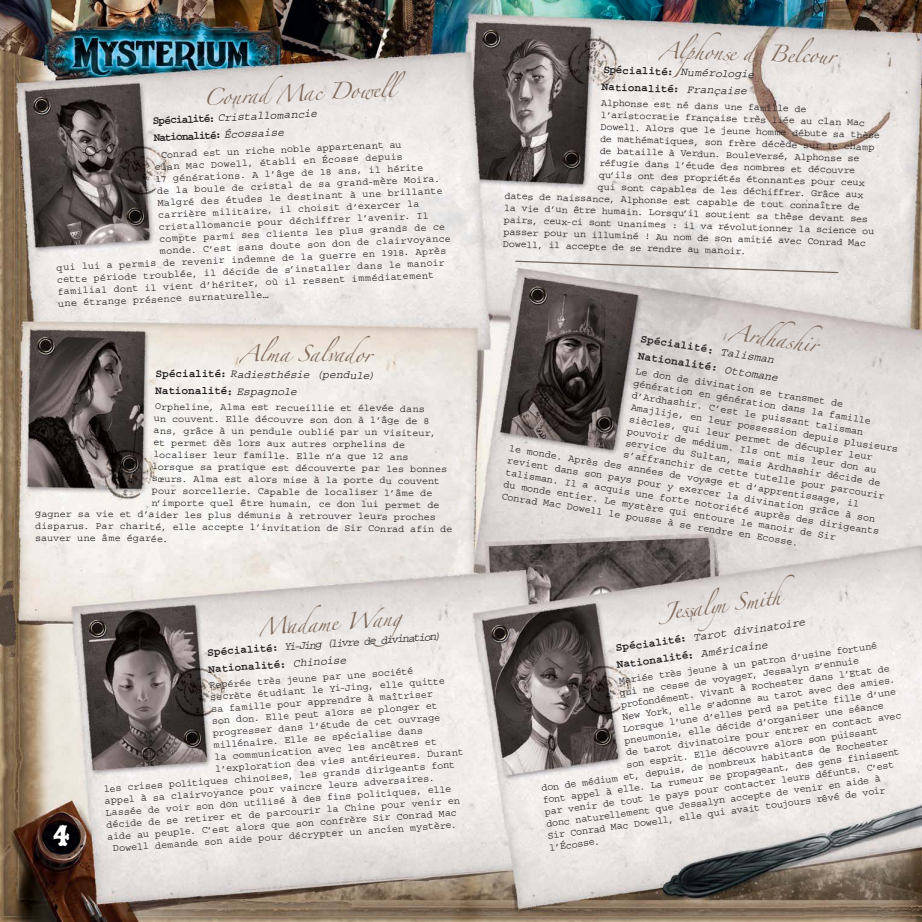
<style>
.page{position:relative;width:922px;height:922px;background:#fff}
.page>*{position:absolute;margin:0;border:0;box-sizing:border-box;transform-origin:0 0}
.t1{font:32.5px "Zebrawood Fill";color:#fff}
.t2{font:15px "Zapfino";letter-spacing:-.02em;color:#7e6858}
.t3{font:italic 11.25px/16.4px "Courier Std";letter-spacing:-.005em;color:#231f20}
.t4{font:700 11.25px/17px "Courier Std";color:#231f20}
.t5{font:10px "Courier Std";color:#231f20}
.s1{font-weight:700;font-style:normal}
.s2{font-weight:400;font-style:italic}
</style>
<div class="page">
<img style="left:0;top:0;width:921px;height:921px">
<svg style="left:514px;top:260px;width:325px;height:14px;background:#d9d3d0"></svg>
<h2 class="t2" style="left:203px;top:90px;width:193px;rotate:-2deg">Conrad Mac Dowell</h2>
<p class="t3" style="left:152px;top:114px;width:166px;rotate:-3deg"><span class="s1">Spécialité:</span> Cristallomancie<br><span class="s1">Nationalité:</span> Écossaise</p>
<p class="t5" style="left:161px;top:152px;width:242px;rotate:-3deg">Conrad est un riche noble appartenant au</p>
<p class="t5" style="left:155px;top:164px;width:250px;rotate:-3deg">clan Mac Dowell, établi en Écosse depuis</p>
<p class="t5" style="left:155px;top:176px;width:269px;rotate:-3deg">17 générations. A l’âge de 18 ans, il hérite</p>
<p class="t5" style="left:157px;top:189px;width:284px;rotate:-3deg">de la boule de cristal de sa grand-mère Moira.</p>
<p class="t5" style="left:157px;top:201px;width:286px;rotate:-3deg">Malgré des études le destinant à une brillante</p>
<p class="t5" style="left:158px;top:212px;width:263px;rotate:-3deg">carrière militaire, il choisit d’exercer la</p>
<p class="t5" style="left:158px;top:224px;width:271px;rotate:-3deg">cristallomancie pour déchiffrer l’avenir. Il</p>
<p class="t5" style="left:159px;top:236px;width:287px;rotate:-3deg">compte parmi ses clients les plus grands de ce</p>
<p class="t5" style="left:159px;top:248px;width:293px;rotate:-3deg">monde. C’est sans doute son don de clairvoyance</p>
<p class="t5" style="left:56px;top:265px;width:391px;rotate:-3deg">qui lui a permis de revenir indemne de la guerre en 1918. Après</p>
<p class="t5" style="left:57px;top:277px;width:389px;rotate:-3deg">cette période troublée, il décide de s’installer dans le manoir</p>
<p class="t5" style="left:57px;top:289px;width:378px;rotate:-3deg">familial dont il vient d’hériter, où il ressent immédiatement</p>
<p class="t5" style="left:58px;top:301px;width:212px;rotate:-3deg">une étrange présence surnaturelle…</p>
<h2 class="t2" style="left:240px;top:347px;width:133px">Alma Salvador</h2>
<p class="t3" style="left:155px;top:367px;width:222px"><span class="s1">Spécialité:</span> Radiesthésie (pendule)<br><span class="s1">Nationalité:</span> Espagnole</p>
<p class="t5" style="left:155px;top:404px;width:271px">Orpheline, Alma est recueillie et élevée dans</p>
<p class="t5" style="left:154px;top:416px;width:277px">un couvent. Elle découvre son don à l’âge de 8</p>
<p class="t5" style="left:154px;top:428px;width:284px">ans, grâce à un pendule oublié par un visiteur,</p>
<p class="t5" style="left:153px;top:440px;width:253px">et permet dès lors aux autres orphelins de</p>
<p class="t5" style="left:153px;top:452px;width:257px">localiser leur famille. Elle n’a que 12 ans</p>
<p class="t5" style="left:152px;top:464px;width:296px">lorsque sa pratique est découverte par les bonnes</p>
<p class="t5" style="left:152px;top:476px;width:289px">sœurs. Alma est alors mise à la porte du couvent</p>
<p class="t5" style="left:152px;top:488px;width:282px">pour sorcellerie. Capable de localiser l’âme de</p>
<p class="t5" style="left:152px;top:500px;width:289px">n’importe quel être humain, ce don lui permet de</p>
<p class="t5" style="left:35px;top:511px;width:402px">gagner sa vie et d’aider les plus démunis à retrouver leurs proches</p>
<p class="t5" style="left:35px;top:523px;width:418px">disparus. Par charité, elle accepte l’invitation de Sir Conrad afin de</p>
<p class="t5" style="left:35px;top:534px;width:135px">sauver une âme égarée.</p>
<h1 class="t1" style="left:52px;top:823px;width:20px">4</h1>
<h2 class="t2" style="left:258px;top:621px;width:144px;rotate:-4deg">Madame Wang</h2>
<p class="t3" style="left:206px;top:644px;width:236px;line-height:17px;rotate:-4deg"><span class="s1">Spécialité:</span> Yi-Jing (livre de divination)<br><span class="s1">Nationalité:</span> Chinoise</p>
<p class="t5" style="left:209px;top:681px;width:206px;rotate:-4deg">Repérée très jeune par une société</p>
<p class="t5" style="left:210px;top:693px;width:237px;rotate:-4deg">secrète étudiant le Yi-Jing, elle quitte</p>
<p class="t5" style="left:211px;top:705px;width:223px;rotate:-4deg">sa famille pour apprendre à maîtriser</p>
<p class="t5" style="left:212px;top:717px;width:227px;rotate:-4deg">son don. Elle peut alors se plonger et</p>
<p class="t5" style="left:212px;top:729px;width:229px;rotate:-4deg">progresser dans l’étude de cet ouvrage</p>
<p class="t5" style="left:213px;top:741px;width:211px;rotate:-4deg">millénaire. Elle se spécialise dans</p>
<p class="t5" style="left:214px;top:753px;width:224px;rotate:-4deg">la communication avec les ancêtres et</p>
<p class="t5" style="left:215px;top:765px;width:250px;rotate:-4deg">l’exploration des vies antérieures. Durant</p>
<p class="t5" style="left:104px;top:785px;width:353px;rotate:-4deg">les crises politiques chinoises, les grands dirigeants font</p>
<p class="t5" style="left:104px;top:797px;width:332px;rotate:-4deg">appel à sa clairvoyance pour vaincre leurs adversaires.</p>
<p class="t5" style="left:105px;top:809px;width:348px;rotate:-4deg">Lassée de voir son don utilisé à des fins politiques, elle</p>
<p class="t5" style="left:106px;top:821px;width:356px;rotate:-4deg">décide de se retirer et de parcourir la Chine pour venir en</p>
<p class="t5" style="left:107px;top:833px;width:352px;rotate:-4deg">aide au peuple. C’est alors que son confrère Sir Conrad Mac</p>
<p class="t5" style="left:113px;top:844px;width:346px;rotate:-4deg">Dowell demande son aide pour décrypter un ancien mystère.</p>
<h2 class="t2" style="left:659px;top:43px;width:177px;rotate:2deg">Alphonse de Belcour</h2>
<p class="t4" style="left:602px;top:60px;width:153px;rotate:2deg">Spécialité: <span class="s2">Numérologie<br></span>Nationalité: <span class="s2">Française</span></p>
<p class="t5" style="left:601px;top:99px;width:207px;rotate:2deg">Alphonse est né dans une famille de</p>
<p class="t5" style="left:601px;top:110px;width:265px;rotate:2deg">l’aristocratie française très liée au clan Mac</p>
<p class="t5" style="left:600px;top:122px;width:281px;rotate:2deg">Dowell. Alors que le jeune homme débute sa thèse</p>
<p class="t5" style="left:600px;top:134px;width:276px;rotate:2deg">de mathématiques, son frère décède sur le champ</p>
<p class="t5" style="left:599px;top:146px;width:261px;rotate:2deg">de bataille à Verdun. Bouleversé, Alphonse se</p>
<p class="t5" style="left:599px;top:158px;width:257px;rotate:2deg">réfugie dans l’étude des nombres et découvre</p>
<p class="t5" style="left:599px;top:170px;width:267px;rotate:2deg">qu’ils ont des propriétés étonnantes pour ceux</p>
<p class="t5" style="left:597px;top:182px;width:268px;rotate:2deg">qui sont capables de les déchiffrer. Grâce aux</p>
<p class="t5" style="left:504px;top:191px;width:357px;rotate:2deg">dates de naissance, Alphonse est capable de tout connaître de</p>
<p class="t5" style="left:504px;top:203px;width:365px;rotate:2deg">la vie d’un être humain. Lorsqu’il soutient sa thèse devant ses</p>
<p class="t5" style="left:504px;top:215px;width:372px;rotate:2deg">pairs, ceux-ci sont unanimes : il va révolutionner la science ou</p>
<p class="t5" style="left:503px;top:227px;width:364px;rotate:2deg">passer pour un illuminé ! Au nom de son amitié avec Conrad Mac</p>
<p class="t5" style="left:503px;top:240px;width:245px;rotate:2deg">Dowell, il accepte de se rendre au manoir.</p>
<h2 class="t2" style="left:730px;top:325px;width:90px;rotate:9deg">Ardhashir</h2>
<p class="t4" style="left:642px;top:329px;width:76px;rotate:9deg">Spécialité:</p>
<p class="t3" style="left:721px;top:344px;width:56px;rotate:9deg">Talisman</p>
<p class="t4" style="left:639px;top:346px;width:83px;rotate:9deg">Nationalité:</p>
<p class="t5" style="left:636px;top:367px;width:212px;rotate:9deg">Le don de divination se transmet de</p>
<p class="t3" style="left:725px;top:361px;width:56px;rotate:9deg">Ottomane</p>
<p class="t5" style="left:634px;top:379px;width:241px;rotate:9deg">génération en génération dans la famille</p>
<p class="t5" style="left:632px;top:391px;width:236px;rotate:9deg">d’Ardhashir. C’est le puissant talisman</p>
<p class="t5" style="left:631px;top:403px;width:271px;rotate:9deg">Amajlije, en leur possession depuis plusieurs</p>
<p class="t5" style="left:629px;top:415px;width:248px;rotate:9deg">siècles, qui leur permet de décupler leur</p>
<p class="t5" style="left:627px;top:427px;width:254px;rotate:9deg">pouvoir de médium. Ils ont mis leur don au</p>
<p class="t5" style="left:626px;top:439px;width:259px;rotate:9deg">service du Sultan, mais Ardhashir décide de</p>
<p class="t5" style="left:509px;top:445px;width:355px;rotate:9deg">le monde. Après des années de voyage et d’apprentissage, il</p>
<p class="t5" style="left:624px;top:451px;width:265px;rotate:9deg">s’affranchir de cette tutelle pour parcourir</p>
<p class="t5" style="left:508px;top:456px;width:373px;rotate:9deg">revient dans son pays pour y exercer la divination grâce à son</p>
<p class="t5" style="left:506px;top:468px;width:379px;rotate:9deg">talisman. Il a acquis une forte notoriété auprès des dirigeants</p>
<p class="t5" style="left:504px;top:480px;width:337px;rotate:9deg">du monde entier. Le mystère qui entoure le manoir de Sir</p>
<p class="t5" style="left:502px;top:492px;width:302px;rotate:9deg">Conrad Mac Dowell le pousse à se rendre en Ecosse.</p>
<h2 class="t2" style="left:661px;top:606px;width:121px;rotate:-8deg">Jessalyn Smith</h2>
<p class="t3" style="left:613px;top:641px;width:194px;rotate:-8deg"><span class="s1">Spécialité:</span> Tarot divinatoire<br><span class="s1">Nationalité:</span> Américaine</p>
<p class="t5" style="left:618px;top:677px;width:262px;rotate:-8deg">Mariée très jeune à un patron d’usine fortuné</p>
<p class="t5" style="left:618px;top:689px;width:243px;rotate:-8deg">qui ne cesse de voyager, Jessalyn s’ennuie</p>
<p class="t5" style="left:620px;top:701px;width:272px;rotate:-8deg">profondément. Vivant à Rochester dans l’Etat de</p>
<p class="t5" style="left:622px;top:713px;width:276px;rotate:-8deg">New York, elle s’adonne au tarot avec des amies.</p>
<p class="t5" style="left:622px;top:725px;width:277px;rotate:-8deg">Lorsque l’une d’elles perd sa petite fille d’une</p>
<p class="t5" style="left:624px;top:737px;width:263px;rotate:-8deg">pneumonie, elle décide d’organiser une séance</p>
<p class="t5" style="left:625px;top:749px;width:279px;rotate:-8deg">de tarot divinatoire pour entrer en contact avec</p>
<p class="t5" style="left:626px;top:761px;width:255px;rotate:-8deg">son esprit. Elle découvre alors son puissant</p>
<p class="t5" style="left:541px;top:785px;width:351px;rotate:-8deg">don de médium et, depuis, de nombreux habitants de Rochester</p>
<p class="t5" style="left:542px;top:797px;width:361px;rotate:-8deg">font appel à elle. La rumeur se propageant, des gens finissent</p>
<p class="t5" style="left:544px;top:809px;width:354px;rotate:-8deg">par venir de tout le pays pour contacter leurs défunts. C’est</p>
<p class="t5" style="left:545px;top:820px;width:339px;rotate:-8deg">donc naturellement que Jessalyn accepte de venir en aide à</p>
<p class="t5" style="left:547px;top:832px;width:342px;rotate:-8deg">Sir Conrad Mac Dowell, elle qui avait toujours rêvé de voir</p>
<p class="t5" style="left:549px;top:844px;width:52px;rotate:-8deg">l’Écosse.</p>
</div>
